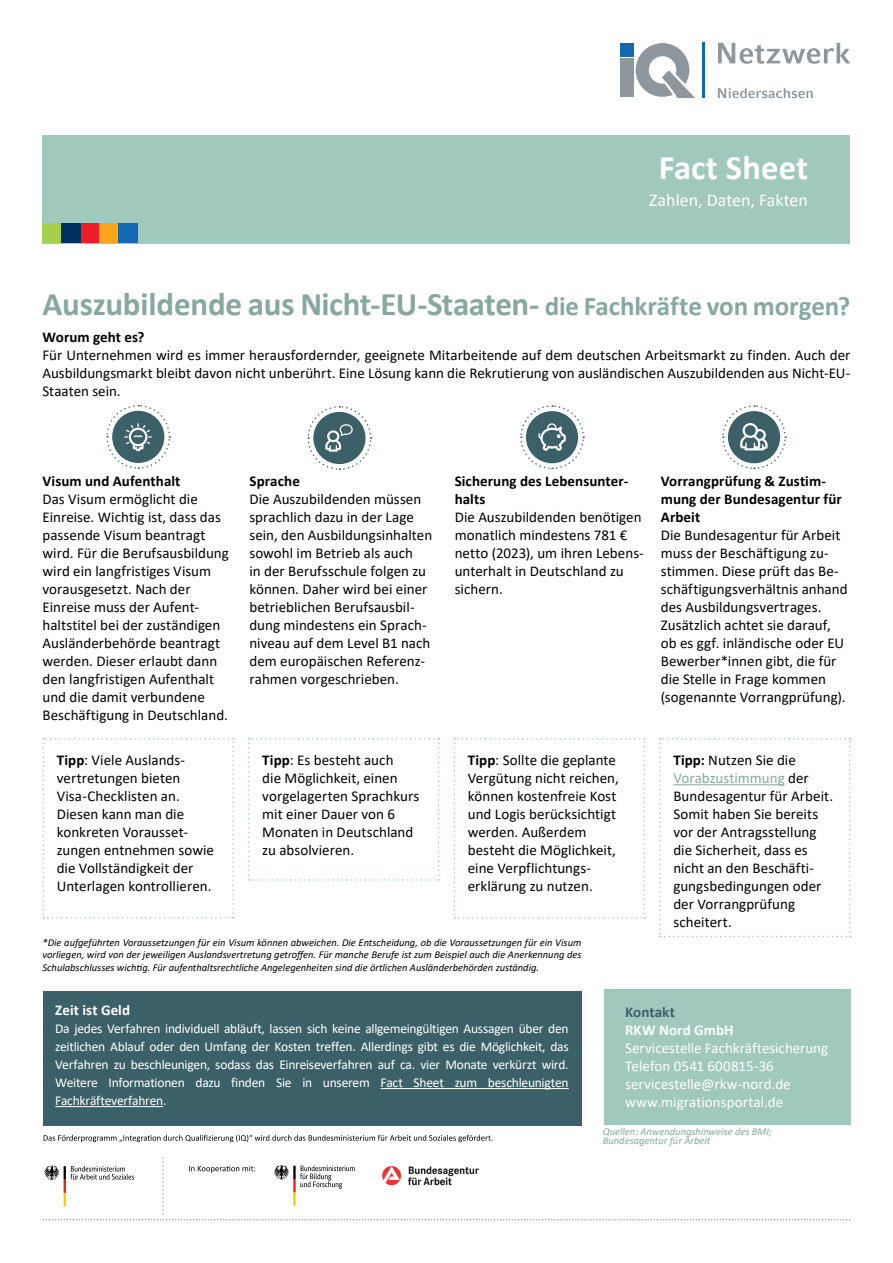
<style>
.page{position:relative;width:893px;height:1263px;background:#fff}
.page>*{position:absolute;margin:0;border:0;box-sizing:border-box;transform-origin:0 0}
._01_Überschrift_Them{font:700 34.5px "Calibri";letter-spacing:.005em;color:#fff}
._03_Überschrift_grün{font:700 33px "Calibri";letter-spacing:-.01em;color:#86a8a0}
._02_Unterschrift_The{font:18px "Calibri";color:#fff}
.t1{font:15.75px "Calibri";color:#a1c8bd}
._04_Fliesstext{font:15px/18px "Calibri";color:#000}
._04_Fliesstext-2{font:15px "Calibri";color:#fff}
._04_Fliesstext-3{font:700 15px/18px "Calibri";letter-spacing:.005em;color:#000}
._05_Zwischenüberschr{font:700 15px "Calibri";letter-spacing:.005em;color:#fff}
._05_Zwischenüberschr-2{font:700 15px "Calibri";letter-spacing:.005em;color:#000}
._05_Zwischenüberschr-3{font:700 15px "Calibri";letter-spacing:.005em;color:#3c6067}
._04_Fliesstext-4{font:13.5px/18px "Calibri";letter-spacing:-.02em;color:#fff;text-align:justify}
._09_Quellenverweis{font:italic 10.5px/12.6px "Calibri";color:#000;text-align:justify}
._09_Quellenverweis-2{font:italic 10.5px "Calibri";color:#86a8a0}
.s1{font-size:27px}
.s2{font-weight:700}
.s3{color:#86a8a0}
</style>
<div class="page">
<div style="left:43px;top:135px;width:807px;height:108px;background:#a1c8bd"></div>
<div style="left:81px;top:224px;width:19px;height:19px;background:#ed1c29"></div>
<div style="left:43px;top:224px;width:19px;height:19px;background:#a5cf4d"></div>
<div style="left:100px;top:224px;width:19px;height:19px;background:#faa61a"></div>
<div style="left:119px;top:224px;width:19px;height:19px;background:#1268b3"></div>
<div style="left:62px;top:224px;width:19px;height:19px;background:#00305f"></div>
<div style="left:621px;top:59px;width:13px;height:38px;background:#8e979d"></div>
<div style="left:621px;top:43px;width:13px;height:13px;background:#1268b3"></div>
<svg style="left:636px;top:43px;width:59px;height:55px"></svg>
<hr style="left:703px;top:42px;width:2px;height:56px;background:#1268b3">
<svg style="left:718px;top:88px;width:95px;height:10px"></svg>
<svg style="left:718px;top:43px;width:132px;height:21px"></svg>
<svg style="left:43px;top:1219px;width:808px;height:1px"></svg>
<svg style="left:189px;top:1166px;width:66px;height:7px"></svg>
<svg style="left:44px;top:1165px;width:90px;height:41px"></svg>
<svg style="left:274px;top:1165px;width:81px;height:41px"></svg>
<img style="left:382px;top:1165px;width:97px;height:20px">
<svg style="left:44px;top:1135px;width:448px;height:7px"></svg>
<svg style="left:659px;top:738px;width:192px;height:199px"></svg>
<svg style="left:722px;top:405px;width:65px;height:65px"></svg>
<svg style="left:454px;top:738px;width:191px;height:181px"></svg>
<svg style="left:520px;top:405px;width:65px;height:65px"></svg>
<svg style="left:248px;top:738px;width:192px;height:143px"></svg>
<svg style="left:307px;top:406px;width:65px;height:64px"></svg>
<svg style="left:43px;top:738px;width:191px;height:180px"></svg>
<svg style="left:106px;top:405px;width:65px;height:64px"></svg>
<div style="left:43px;top:991px;width:538px;height:134px;background:#3c6067"></div>
<hr style="left:381px;top:1088px;width:188px;height:1px;background:#fff">
<hr style="left:55px;top:1106px;width:108px;height:1px;background:#fff">
<div style="left:604px;top:990px;width:246px;height:135px;background:#a1c8bd"></div>
<p class="_01_Überschrift_Them" style="left:659px;top:143px;width:150px">Fact Sheet</p>
<p class="_02_Unterschrift_The" style="left:649px;top:187px;width:160px">Zahlen, Daten, Fakten</p>
<p class="_03_Überschrift_grün" style="left:43px;top:281px;width:809px">Auszubildende aus Nicht-EU-Staaten- <span class="s1">die Fachkräfte von morgen?</span></p>
<p class="_05_Zwischenüberschr-2" style="left:43px;top:326px;width:104px">Worum geht es?</p>
<p class="_04_Fliesstext" style="left:43px;top:346px;width:809px;text-align:justify">Für Unternehmen wird es immer herausfordernder, geeignete Mitarbeitende auf dem deutschen Arbeitsmarkt zu finden. Auch der Ausbildungsmarkt bleibt davon nicht unberührt. Eine Lösung kann die Rekrutierung von ausländischen Auszubildenden aus Nicht-EU-Staaten sein.</p>
<p class="_04_Fliesstext" style="left:43px;top:472px;width:188px"><span class="s2">Visum und Aufenthalt<br></span>Das Visum ermöglicht die<br>Einreise. Wichtig ist, dass das passende Visum beantragt wird. Für die Berufsausbildung wird ein langfristiges Visum vorausgesetzt. Nach der<br>Einreise muss der Aufent&shy;haltstitel bei der zuständigen<br>Ausländerbehörde beantragt werden. Dieser erlaubt dann den langfristigen Aufenthalt und die damit verbundene<br>Beschäftigung in Deutschland.</p>
<p class="_04_Fliesstext" style="left:57px;top:751px;width:159px"><span class="s2">Tipp</span>: Viele Auslands&shy;vertretungen bieten<br>Visa-Checklisten an.<br>Diesen kann man die konkreten Vorausset&shy;zungen entnehmen sowie die Vollständigkeit der<br>Unterlagen kontrollieren.</p>
<p class="_04_Fliesstext" style="left:249px;top:472px;width:184px"><span class="s2">Sprache<br></span>Die Auszubildenden müssen sprachlich dazu in der Lage sein, den Ausbildungsinhalten sowohl im Betrieb als auch<br>in der Berufsschule folgen zu können. Daher wird bei einer betrieblichen Berufsausbil&shy;dung mindestens ein Sprach&shy;niveau auf dem Level B1 nach dem europäischen Referenz&shy;rahmen vorgeschrieben.</p>
<p class="_04_Fliesstext" style="left:262px;top:751px;width:159px"><span class="s2">Tipp</span>: Es besteht auch<br>die Möglichkeit, einen vorgelagerten Sprachkurs mit einer Dauer von 6<br>Monaten in Deutschland zu absolvieren.</p>
<p class="_04_Fliesstext-3" style="left:455px;top:472px;width:175px">Sicherung des Lebensunter&shy;halts</p>
<p class="_04_Fliesstext" style="left:455px;top:508px;width:191px">Die Auszubildenden benötigen monatlich mindestens 781 € netto (2023), um ihren Lebens&shy;unterhalt in Deutschland zu sichern.</p>
<p class="_04_Fliesstext" style="left:468px;top:751px;width:153px"><span class="s2">Tipp</span>: Sollte die geplante<br>Vergütung nicht reichen, können kostenfreie Kost und Logis berücksichtigt werden. Außerdem besteht die Möglichkeit, eine Verpflichtungs&shy;erklärung zu nutzen.</p>
<p class="_09_Quellenverweis" style="left:43px;top:935px;width:540px">*Die aufgeführten Voraussetzungen für ein Visum können abweichen. Die Entscheidung, ob die Voraussetzungen für ein Visum vorliegen, wird von der jeweiligen Auslandsvertretung getroffen. Für manche Berufe ist zum Beispiel auch die Anerkennung des Schulabschlusses wichtig. Für aufenthaltsrechtliche Angelegenheiten sind die örtlichen Ausländerbehörden zuständig.</p>
<p class="_04_Fliesstext" style="left:661px;top:472px;width:188px"><span class="s2">Vorrangprüfung &amp; Zustim&shy;mung der Bundesagentur für<br>Arbeit<br></span>Die Bundesagentur für Arbeit muss der Beschäftigung zu&shy;stimmen. Diese prüft das Be&shy;schäftigungsverhältnis anhand des Ausbildungsvertrages.<br>Zusätzlich achtet sie darauf, ob es ggf. inländische oder EU<br>Bewerber*innen gibt, die für die Stelle in Frage kommen (sogenannte Vorrangprüfung).</p>
<p class="_04_Fliesstext" style="left:673px;top:751px;width:161px"><span class="s2">Tipp:</span> Nutzen Sie die<br><span class="s3">Vorabzustimmung</span> der<br>Bundesagentur für Arbeit.<br>Somit haben Sie bereits vor der Antragsstellung die Sicherheit, dass es nicht an den Beschäfti&shy;gungsbedingungen oder der Vorrangprüfung scheitert.</p>
<p class="_05_Zwischenüberschr" style="left:55px;top:999px;width:76px">Zeit ist Geld</p>
<p class="_04_Fliesstext-4" style="left:55px;top:1019px;width:515px">Da jedes Verfahren individuell abläuft, lassen sich keine allgemeingültigen Aussagen über den zeitlichen Ablauf oder den Umfang der Kosten treffen. Allerdings gibt es die Möglichkeit, das Verfahren zu beschleunigen, sodass das Einreiseverfahren auf ca. vier Monate verkürzt wird.<br>Weitere Informationen dazu finden Sie in unserem Fact Sheet zum beschleunigten Fachkräfteverfahren.</p>
<p class="t1" style="left:149px;top:1215px;width:61px;rotate:-90deg">...............</p>
<p class="_05_Zwischenüberschr-3" style="left:625px;top:1001px;width:51px">Kontakt</p>
<p class="_05_Zwischenüberschr" style="left:625px;top:1019px;width:110px">RKW Nord GmbH</p>
<p class="_04_Fliesstext-2" style="left:625px;top:1038px;width:205px">Servicestelle Fachkräftesicherung</p>
<p class="_04_Fliesstext-2" style="left:625px;top:1056px;width:150px">Telefon 0541 600815-36</p>
<p class="_04_Fliesstext-2" style="left:625px;top:1074px;width:167px">servicestelle@rkw-nord.de</p>
<p class="_04_Fliesstext-2" style="left:625px;top:1092px;width:160px">www.migrationsportal.de</p>
<p class="_09_Quellenverweis-2" style="left:603px;top:1124px;width:171px">Quellen: Anwendungshinweise des BMI;</p>
<p class="_09_Quellenverweis-2" style="left:603px;top:1133px;width:109px">Bundesagentur für Arbeit</p>
</div>
